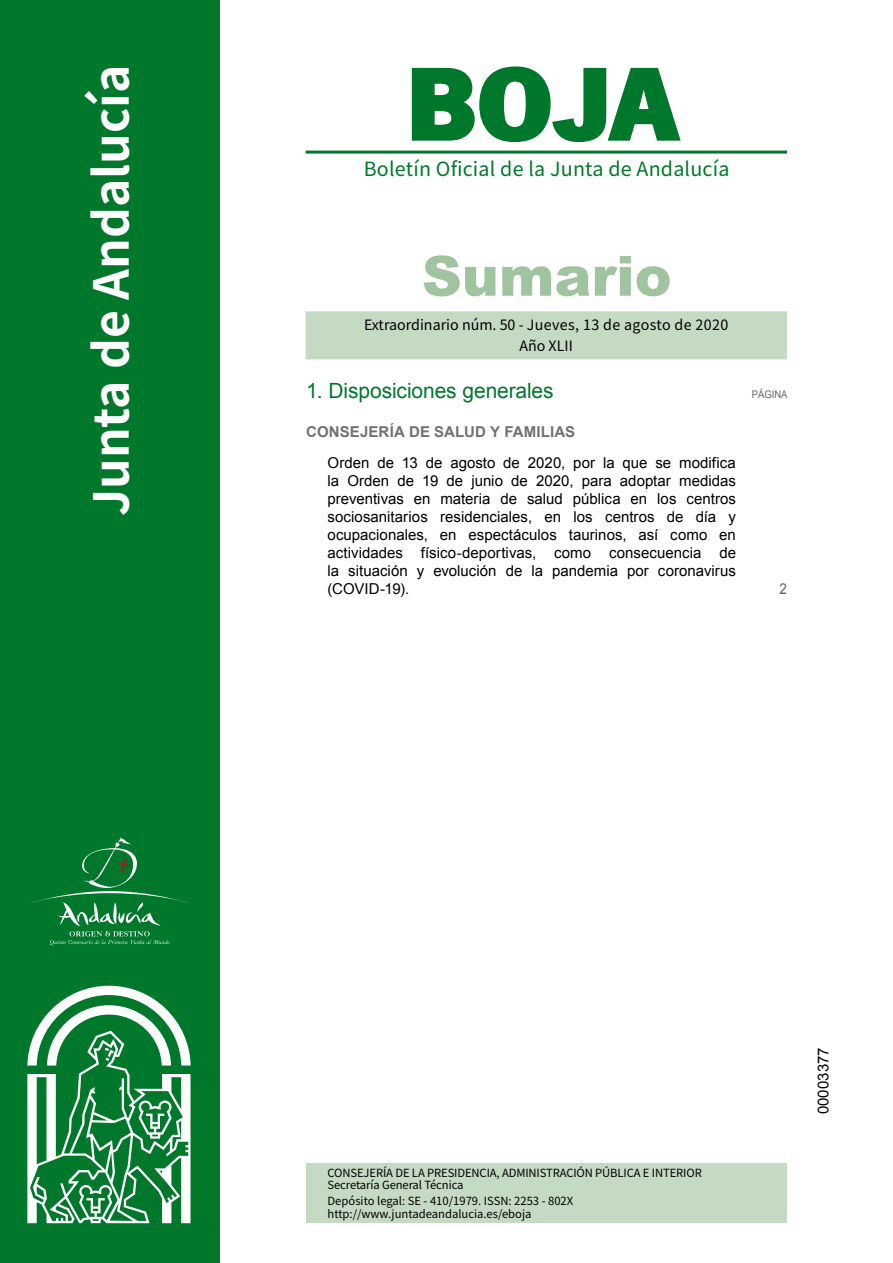
<style>
.page{position:relative;width:893px;height:1263px;background:#fff}
.page>*{position:absolute;margin:0;border:0;box-sizing:border-box;transform-origin:0 0}
.t1{font:700 105px "News Got T";color:#00782c;scale:1.14 1}
.t2{font:900 55.5px "Arial";color:#a0c4a0}
.t3{font:700 48px "Noto Sans HK";color:#fff}
.t4{font:21px "Arial";letter-spacing:-.005em;color:#00782c}
.t5{font:19.5px "Noto Sans HK";letter-spacing:.01em;color:#00782c}
.t6{font:15px/18px "Arial";color:#000;text-align:justify}
.t7{font:700 15px "Arial";letter-spacing:.01em;color:#707173}
.t8{font:15px "Arial";color:#646567;scale:.9 1}
.t9{font:14.25px/21px "Noto Sans HK";color:#000;text-align:center}
.t10{font:11.25px/12px "Noto Sans HK";letter-spacing:-.01em;color:#000}
.t11{font:10.5px "Arial";color:#646567;scale:.9 1}
</style>
<div class="page">
<hr style="left:305px;top:151px;width:482px;height:3px;background:#00782c">
<div style="left:0;top:0;width:219px;height:1263px;background:#00782c"></div>
<svg style="left:411px;top:66px;width:270px;height:77px"></svg>
<svg style="left:31px;top:837px;width:158px;height:108px"></svg>
<div style="left:305px;top:311px;width:482px;height:48px;background:#c5dac3"></div>
<svg style="left:27px;top:986px;width:164px;height:237px"></svg>
<div style="left:306px;top:1164px;width:481px;height:59px;background:#c5dac3"></div>
<h3 class="t3" style="left:84px;top:516px;width:453px;rotate:-90deg">Junta de Andalucía</h3>
<h1 class="t1" style="left:405px;top:42px;width:240px">BOJA</h1>
<h3 class="t5" style="left:364px;top:158px;width:367px">Boletín Oficial de la Junta de Andalucía</h3>
<h2 class="t2" style="left:422px;top:236px;width:251px">Sumario</h2>
<p class="t9" style="left:364px;top:315px;width:366px">Extraordinario núm. 50 - Jueves, 13 de agosto de 2020<br>Año XLII</p>
<h3 class="t4" style="left:306px;top:377px;width:249px">1. Disposiciones generales</h3>
<p class="t11" style="left:751px;top:388px;width:41px">PÁGINA</p>
<p class="t7" style="left:306px;top:422px;width:270px">CONSEJERÍA DE SALUD Y FAMILIAS</p>
<p class="t6" style="left:327px;top:454px;width:410px">Orden de 13 de agosto de 2020, por la que se modifica la Orden de 19 de junio de 2020, para adoptar medidas preventivas en materia de salud pública en los centros sociosanitarios residenciales, en los centros de día y ocupacionales, en espectáculos taurinos, así como en actividades físico-deportivas, como consecuencia de la situación y evolución de la pandemia por coronavirus (COVID-19).</p>
<p class="t8" style="left:779px;top:579px;width:10px">2</p>
<p class="t10" style="left:327px;top:1167px;width:376px">CONSEJERÍA DE LA PRESIDENCIA, ADMINISTRACIÓN PÚBLICA E INTERIOR<br>Secretaría General Técnica</p>
<p class="t10" style="left:327px;top:1194px;width:247px;line-height:13.5px">Depósito legal: SE - 410/1979. ISSN: 2253 - 802X http://www.juntadeandalucia.es/eboja</p>
<p class="t6" style="left:814px;top:1114px;width:68px;rotate:-90deg">00003377</p>
</div>
